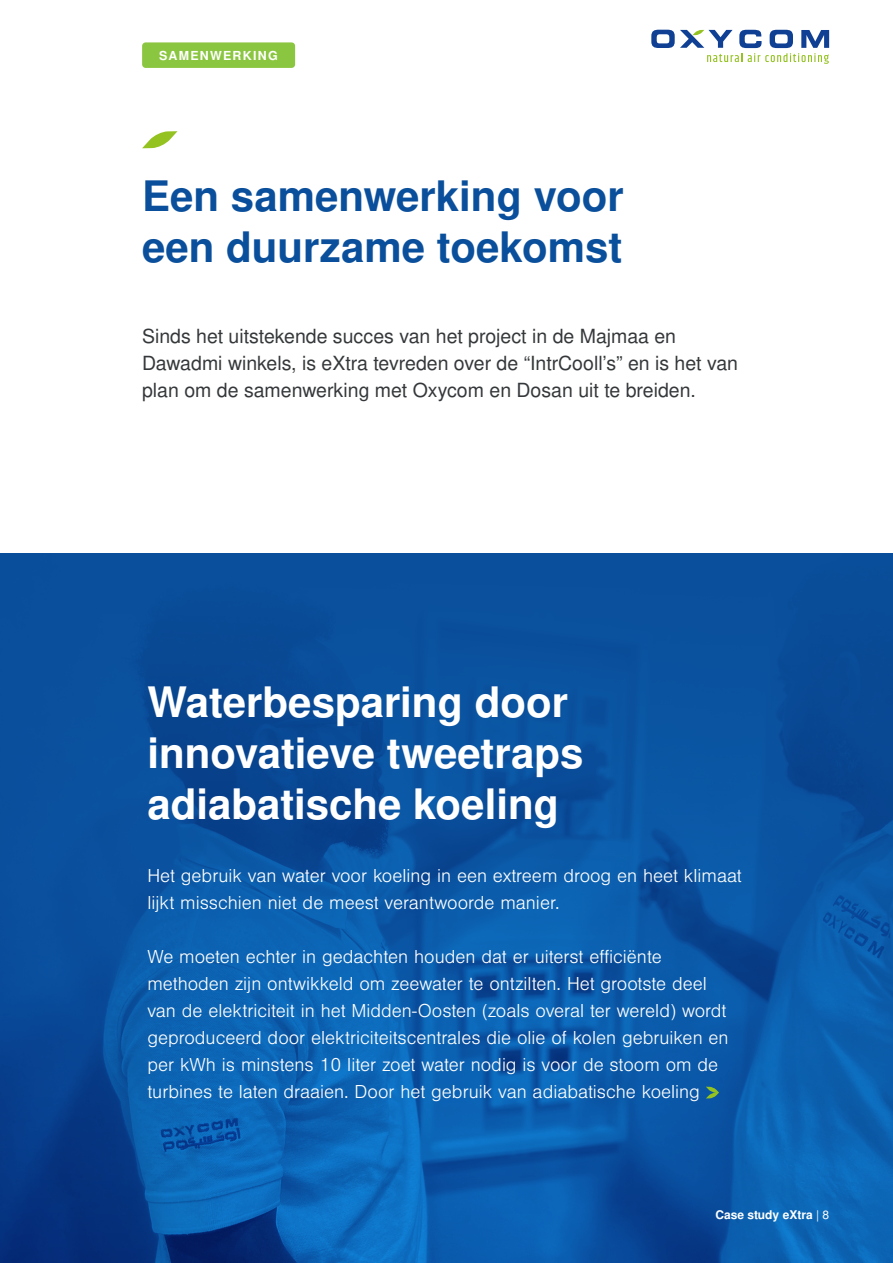
<style>
.page{position:relative;width:893px;height:1263px;background:#fff}
.page>*{position:absolute;margin:0;border:0;box-sizing:border-box;transform-origin:0 0}
.t1{font:700 42px/51px "Nimbus San L";color:#fff}
.t2{font:700 42px "Nimbus San L";color:#0a4f9b}
.t3{font:300 19.5px/27px "Nimbus San";color:#fff}
.t4{font:19.5px/27px "Nimbus San L";color:#35383a}
.t5{font:700 12.45px "Nimbus San L";letter-spacing:.1em;color:#fff}
.t6{font:700 12px "Nimbus San L";color:#fff}
.s1{font-weight:400}
</style>
<div class="page">
<svg style="left:651px;top:30px;width:178px;height:34px"></svg>
<img style="left:0;top:553px;width:893px;height:710px">
<div style="left:142px;top:42px;width:153px;height:26px;background:#8bc640;border-radius:4px"></div>
<svg style="left:142px;top:131px;width:36px;height:17px"></svg>
<svg style="left:706px;top:1087px;width:13px;height:11px"></svg>
<p class="t5" style="left:159px;top:47px;width:120px">SAMENWERKING</p>
<p class="t2" style="left:142px;top:166px;width:483px">Een samenwerking voor</p>
<p class="t2" style="left:142px;top:217px;width:482px">een duurzame toekomst</p>
<p class="t4" style="left:142px;top:322px;width:597px">Sinds het uitstekende succes van het project in de Majmaa en<br>Dawadmi winkels, is eXtra tevreden over de “IntrCooll’s” en is het van plan om de samenwerking met Oxycom en Dosan uit te breiden.</p>
<p class="t1" style="left:147px;top:676px;width:438px">Waterbesparing door innovatieve tweetraps adiabatische koeling</p>
<p class="t3" style="left:147px;top:863px;width:596px">Het gebruik van water voor koeling in een extreem droog en heet klimaat lijkt misschien niet de meest verantwoorde manier.</p>
<p class="t3" style="left:147px;top:944px;width:583px">We moeten echter in gedachten houden dat er uiterst efficiënte methoden zijn ontwikkeld om zeewater te ontzilten. Het grootste deel van de elektriciteit in het Midden-Oosten (zoals overal ter wereld) wordt geproduceerd door elektriciteitscentrales die olie of kolen gebruiken en per kWh is minstens 10 liter zoet water nodig is voor de stoom om de turbines te laten draaien. Door het gebruik van adiabatische koeling</p>
<p class="t6" style="left:715px;top:1206px;width:115px">Case study eXtra <span class="s1">| 8</span></p>
</div>
